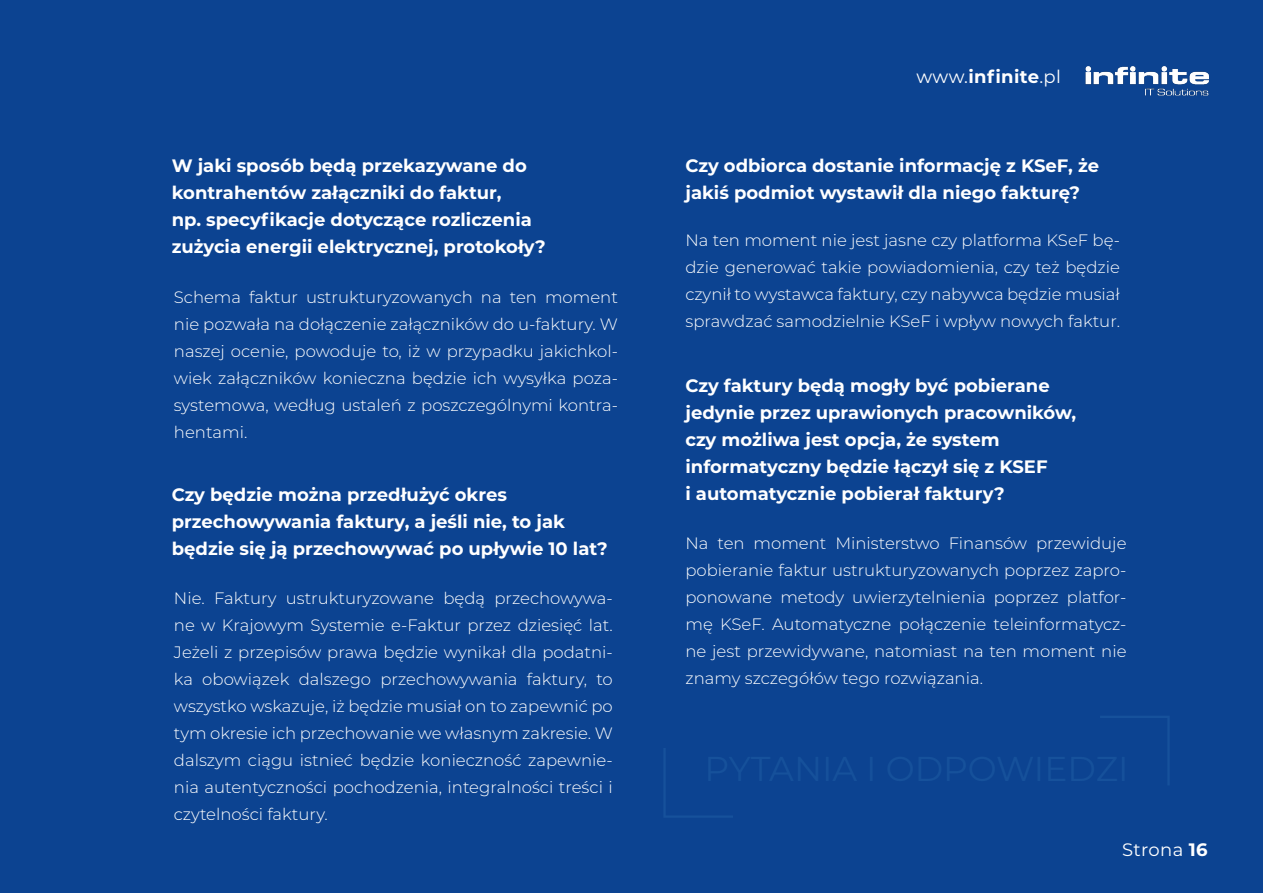
<style>
.page{position:relative;width:1263px;height:893px;background:#0c4391}
.page>*{position:absolute;margin:0;border:0;box-sizing:border-box;transform-origin:0 0}
.t1{font:700 18px/27px "Montserrat";color:#fff}
.t2{font:18px "Montserrat";letter-spacing:.02em;color:#fff}
.t3{font:300 16.5px/27px "Montserrat";color:#fff;text-align:justify}
.s1{font-weight:400}
.s2{font-weight:700}
</style>
<div class="page">
<img style="left:1085px;top:66px;width:124px;height:30px">
<svg style="left:1100px;top:716px;width:69px;height:69px"></svg>
<svg style="left:664px;top:748px;width:69px;height:69px"></svg>
<p class="t1" style="left:172px;top:151px;width:376px">W jaki sposób będą przekazywane do kontrahentów załączniki do faktur,<br>np. specyfikacje dotyczące rozliczenia zużycia energii elektrycznej, protokoły?</p>
<p class="t3" style="left:174px;top:283px;width:446px">Schema faktur ustrukturyzowanych na ten moment nie pozwała na dołączenie załączników do u-faktury. W naszej ocenie, powoduje to, iż w przypadku jakichkol&shy;wiek załączników konieczna będzie ich wysyłka poza&shy;systemowa, według ustaleń z poszczególnymi kontra&shy;hentami.</p>
<p class="t1" style="left:172px;top:480px;width:437px">Czy będzie można przedłużyć okres przechowywania faktury, a jeśli nie, to jak będzie się ją przechowywać po upływie 10 lat?</p>
<p class="t3" style="left:174px;top:584px;width:440px">Nie. Faktury ustrukturyzowane będą przechowywa&shy;ne w Krajowym Systemie e-Faktur przez dziesięć lat.<br>Jeżeli z przepisów prawa będzie wynikał dla podatni&shy;ka obowiązek dalszego przechowywania faktury, to wszystko wskazuje, iż będzie musiał on to zapewnić po tym okresie ich przechowanie we własnym zakresie. W dalszym ciągu istnieć będzie konieczność zapewnie&shy;nia autentyczności pochodzenia, integralności treści i czytelności faktury.</p>
<p class="t1" style="left:916px;top:62px;width:146px"><span class="s1">www.</span>infinite<span class="s1">.pl</span></p>
<p class="t1" style="left:685px;top:151px;width:415px">Czy odbiorca dostanie informację z KSeF, że jakiś podmiot wystawił dla niego fakturę?</p>
<p class="t3" style="left:685px;top:226px;width:436px">Na ten moment nie jest jasne czy platforma KSeF bę&shy;dzie generować takie powiadomienia, czy też będzie czynił to wystawca faktury, czy nabywca będzie musiał sprawdzać samodzielnie KSeF i wpływ nowych faktur.</p>
<p class="t1" style="left:685px;top:371px;width:392px">Czy faktury będą mogły być pobierane jedynie przez uprawionych pracowników, czy możliwa jest opcja, że system informatyczny będzie łączył się z KSEF<br>i automatycznie pobierał faktury?</p>
<p class="t3" style="left:685px;top:529px;width:443px">Na ten moment Ministerstwo Finansów przewiduje pobieranie faktur ustrukturyzowanych poprzez zapro&shy;ponowane metody uwierzytelnienia poprzez platfor&shy;mę KSeF. Automatyczne połączenie teleinformatycz&shy;ne jest przewidywane, natomiast na ten moment nie znamy szczegółów tego rozwiązania.</p>
<p class="t2" style="left:1122px;top:838px;width:87px">Strona <span class="s2">16</span></p>
</div>
